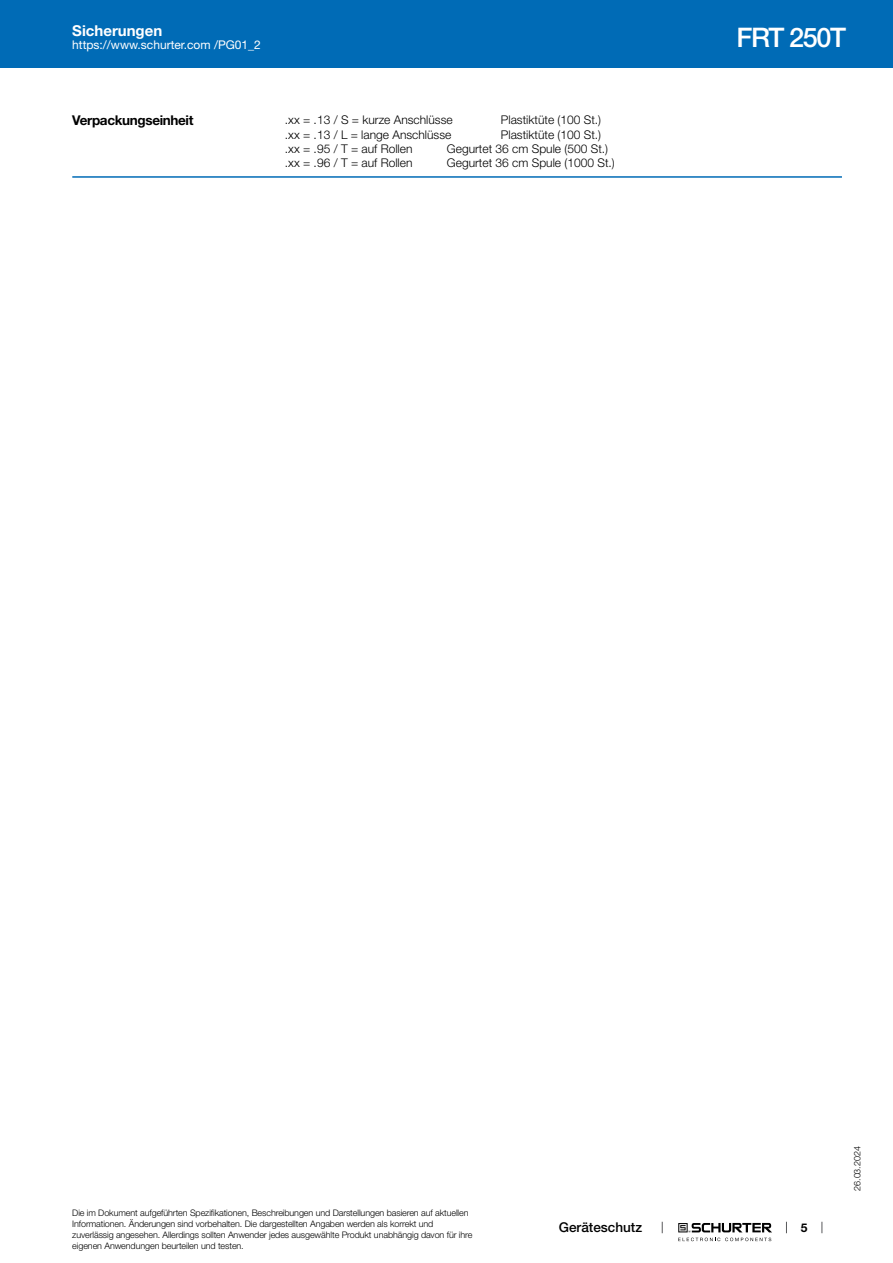
<style>
.page{position:relative;width:893px;height:1263px;background:#fff}
.page>*{position:absolute;margin:0;border:0;box-sizing:border-box;transform-origin:0 0}
.t1{font:500 27px "Helvetica Neue LT";letter-spacing:-.05em;color:#fff}
.t2{font:700 15px "Helvetica Neue LT";color:#fff}
.t3{font:700 13.5px "Helvetica Neue LT";letter-spacing:-.025em;color:#000}
.t4{font:500 13.5px "Helvetica Neue LT";color:#000}
.t5{font:300 12px "Helvetica Neue LT";color:#000}
.t6{font:12px "Helvetica Neue LT";color:#fff}
.t7{font:700 12px "Helvetica Neue LT";color:#000}
.t8{font:300 9px/10.8px "Helvetica Neue LT";letter-spacing:-.01em;color:#000}
</style>
<div class="page">
<svg style="left:678px;top:1223px;width:94px;height:18px"></svg>
<div style="left:0;top:0;width:893px;height:68px;background:#006bb6"></div>
<hr style="left:72px;top:176px;width:770px;height:2px;background:#006bb6">
<h2 class="t2" style="left:72px;top:21px;width:92px">Sicherungen</h2>
<h3 class="t6" style="left:72px;top:38px;width:190px">https://www.schurter.com /PG01_2</h3>
<h3 class="t3" style="left:72px;top:112px;width:123px">Verpackungseinheit</h3>
<h3 class="t5" style="left:285px;top:113px;width:169px">.xx = .13 / S = kurze Anschlüsse</h3>
<h3 class="t5" style="left:501px;top:113px;width:102px">Plastiktüte (100 St.)</h3>
<h3 class="t5" style="left:285px;top:127px;width:168px">.xx = .13 / L = lange Anschlüsse</h3>
<h3 class="t5" style="left:501px;top:127px;width:102px">Plastiktüte (100 St.)</h3>
<h3 class="t5" style="left:285px;top:141px;width:129px">.xx = .95 / T = auf Rollen</h3>
<h3 class="t5" style="left:447px;top:141px;width:163px">Gegurtet 36 cm Spule (500 St.)</h3>
<h3 class="t5" style="left:285px;top:156px;width:129px">.xx = .96 / T = auf Rollen</h3>
<h3 class="t5" style="left:447px;top:156px;width:169px">Gegurtet 36 cm Spule (1000 St.)</h3>
<h1 class="t1" style="left:736px;top:21px;width:111px">FRT 250T</h1>
<p class="t8" style="left:72px;top:1207px;width:402px">Die im Dokument aufgeführten Spezifikationen, Beschreibungen und Darstellungen basieren auf aktuellen Informationen. Änderungen sind vorbehalten. Die dargestellten Angaben werden als korrekt und zuverlässig angesehen. Allerdings sollten Anwender jedes ausgewählte Produkt unabhängig davon für ihre eigenen Anwendungen beurteilen und testen.</p>
<h3 class="t4" style="left:559px;top:1219px;width:85px">Geräteschutz</h3>
<h3 class="t7" style="left:801px;top:1220px;width:8px">5</h3>
<p class="t8" style="left:852px;top:1191px;width:46px;rotate:-90deg">26.03.2024</p>
</div>
